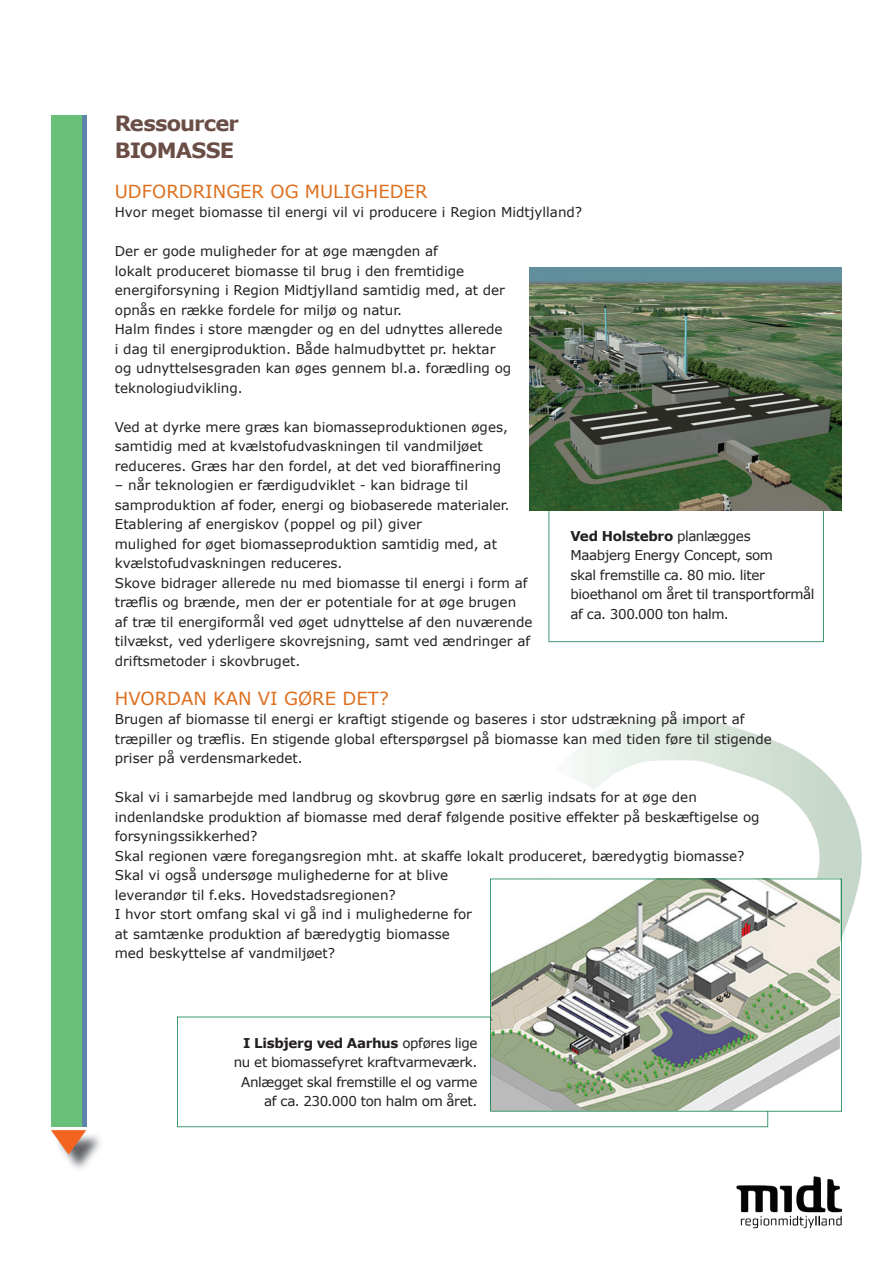
<style>
.page{position:relative;width:893px;height:1263px;background:#fff}
.page>*{position:absolute;margin:0;border:0;box-sizing:border-box;transform-origin:0 0}
.t1{font:700 21px/27px "Verdana";letter-spacing:-.035em;color:#6a4e46}
.t2{font:18px "Verdana";color:#dd6e1c}
.t3{font:13.5px/19.5px "Verdana";color:#231f20}
.t4{font:13.5px/19.5px "Verdana";letter-spacing:-.025em;color:#231f20}
.s1{font-weight:700}
</style>
<div class="page">
<svg style="left:575px;top:718px;width:287px;height:219px"></svg>
<svg style="left:549px;top:510px;width:275px;height:132px"></svg>
<img style="left:736px;top:1176px;width:107px;height:53px">
<div style="left:51px;top:115px;width:30px;height:1012px;background:#68c079"></div>
<hr style="left:82px;top:115px;width:4px;height:1012px;background:#5b85a9">
<img style="left:529px;top:268px;width:313px;height:242px">
<svg style="left:177px;top:1016px;width:591px;height:111px"></svg>
<svg style="left:490px;top:878px;width:352px;height:233px"></svg>
<img style="left:64px;top:1135px;width:36px;height:34px">
<svg style="left:51px;top:1130px;width:35px;height:24px"></svg>
<h1 class="t1" style="left:115px;top:109px;width:126px">Ressourcer<br>BIOMASSE</h1>
<h2 class="t2" style="left:115px;top:180px;width:314px">UDFORDRINGER OG MULIGHEDER</h2>
<p class="t3" style="left:115px;top:202px;width:469px">Hvor meget biomasse til energi vil vi producere i Region Midtjylland?</p>
<p class="t3" style="left:115px;top:241px;width:398px">Der er gode muligheder for at øge mængden af<br>lokalt produceret biomasse til brug i den fremtidige energiforsyning i Region Midtjylland samtidig med, at der opnås en række fordele for miljø og natur.<br>Halm findes i store mængder og en del udnyttes allerede<br>i dag til energiproduktion. Både halmudbyttet pr. hektar og udnyttelsesgraden kan øges gennem bl.a. forædling og teknologiudvikling.</p>
<p class="t3" style="left:115px;top:417px;width:395px">Ved at dyrke mere græs kan biomasseproduktionen øges, samtidig med at kvælstofudvaskningen til vandmiljøet reduceres. Græs har den fordel, at det ved bioraffinering</p>
<p class="t3" style="left:115px;top:475px;width:419px">– når teknologien er færdigudviklet - kan bidrage til samproduktion af foder, energi og biobaserede materialer.<br>Etablering af energiskov (poppel og pil) giver<br>mulighed for øget biomasseproduktion samtidig med, at kvælstofudvaskningen reduceres.<br>Skove bidrager allerede nu med biomasse til energi i form af træflis og brænde, men der er potentiale for at øge brugen af træ til energiformål ved øget udnyttelse af den nuværende tilvækst, ved yderligere skovrejsning, samt ved ændringer af driftsmetoder i skovbruget.</p>
<h2 class="t2" style="left:115px;top:687px;width:276px">HVORDAN KAN VI GØRE DET?</h2>
<p class="t3" style="left:115px;top:709px;width:659px">Brugen af biomasse til energi er kraftigt stigende og baseres i stor udstrækning på import af træpiller og træflis. En stigende global efterspørgsel på biomasse kan med tiden føre til stigende priser på verdensmarkedet.</p>
<p class="t3" style="left:115px;top:787px;width:646px">Skal vi i samarbejde med landbrug og skovbrug gøre en særlig indsats for at øge den indenlandske produktion af biomasse med deraf følgende positive effekter på beskæftigelse og forsyningssikkerhed?<br>Skal regionen være foregangsregion mht. at skaffe lokalt produceret, bæredygtig biomasse?<br>Skal vi også undersøge mulighederne for at blive<br>leverandør til f.eks. Hovedstadsregionen?<br>I hvor stort omfang skal vi gå ind i mulighederne for<br>at samtænke produktion af bæredygtig biomasse<br>med beskyttelse af vandmiljøet?</p>
<p class="t4" style="left:571px;top:526px;width:245px"><span class="s1">Ved Holstebro</span> planlægges<br>Maabjerg Energy Concept, som<br>skal fremstille ca. 80 mio. liter bioethanol om året til transportformål af ca. 300.000 ton halm.</p>
<p class="t4" style="left:234px;top:1033px;width:245px;text-align:right"><span class="s1">I Lisbjerg ved Aarhus</span> opføres lige nu et biomassefyret kraftvarmeværk.<br>Anlægget skal fremstille el og varme af ca. 230.000 ton halm om året.</p>
</div>
